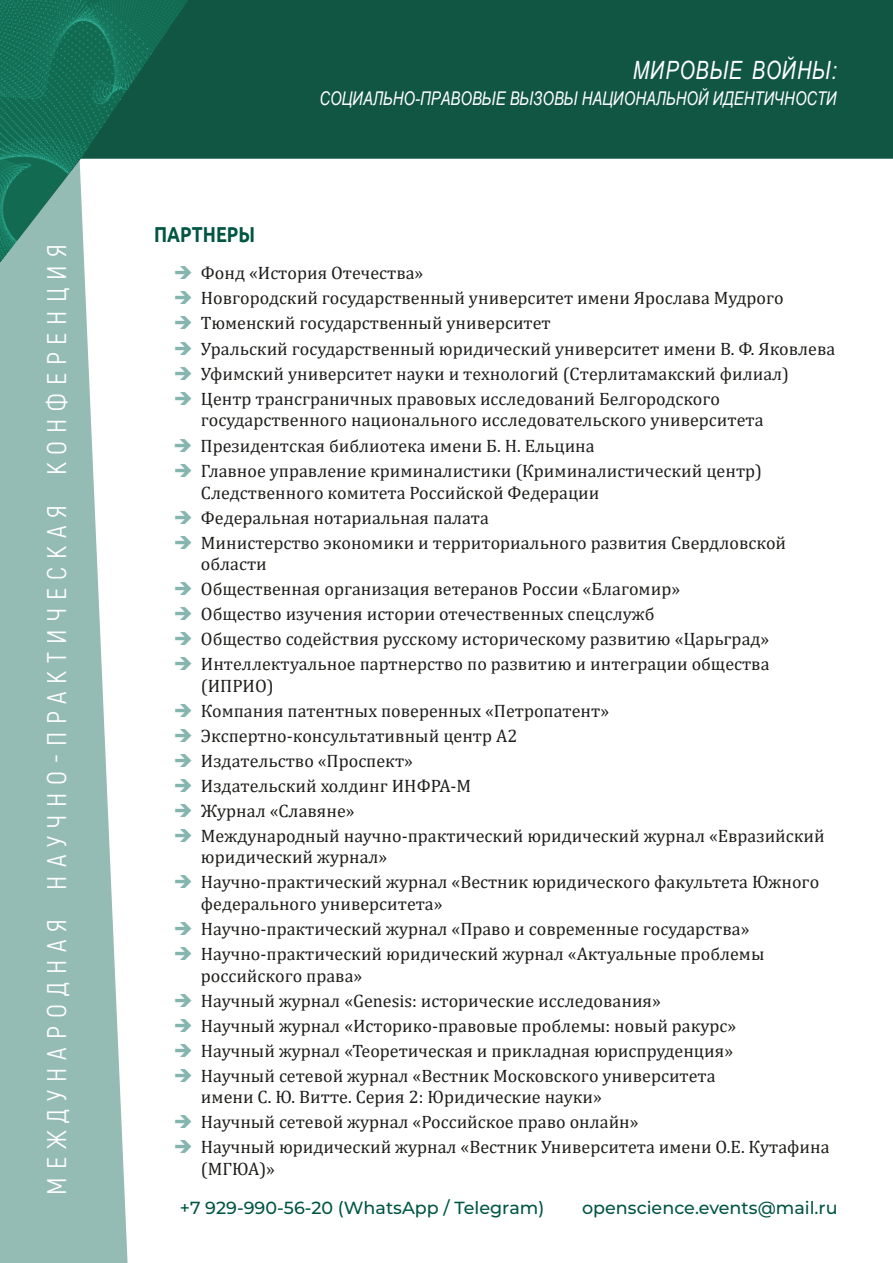
<style>
.page{position:relative;width:893px;height:1263px;background:#fff}
.page>*{position:absolute;margin:0;border:0;box-sizing:border-box;transform-origin:0 0}
.t1{font:27px "Akrobat";letter-spacing:.295em;color:#fff}
.t2{font:italic 25.2px "Arial Narrow";letter-spacing:.04em;color:#fff;scale:.95 1}
.t3{font:700 21.6px "Ubuntu";color:#015543;scale:.83 1}
.t4{font:italic 18.9px "Arial Narrow";letter-spacing:.005em;color:#fff;scale:.95 1}
.t5{font:18px/25px "Cambria";color:#1d1d1b}
.t6{font:500 17.55px "Montserrat";color:#015543}
</style>
<div class="page">
<svg style="left:0;top:263px;width:128px;height:1000px;background:#9cbfba"></svg>
<div style="left:289px;top:0;width:604px;height:159px;background:#105643"></div>
<img style="left:0;top:0;width:289px;height:263px">
<h1 class="t1" style="left:41px;top:1195px;width:952px;rotate:-90deg">МЕЖДУНАРОДНАЯ НАУЧНО-ПРАКТИЧЕСКАЯ КОНФЕРЕНЦИЯ</h1>
<h2 class="t2" style="left:633px;top:53px;width:216px">МИРОВЫЕ ВОЙНЫ:</h2>
<p class="t4" style="left:319px;top:85px;width:546px">СОЦИАЛЬНО-ПРАВОВЫЕ ВЫЗОВЫ НАЦИОНАЛЬНОЙ ИДЕНТИЧНОСТИ</p>
<p class="t3" style="left:154px;top:221px;width:123px">ПАРТНЕРЫ</p>
<p class="t5" style="left:201px;top:261px;width:636px">Фонд «История Отечества»<br>Новгородский государственный университет имени Ярослава Мудрого Тюменский государственный университет<br>Уральский государственный юридический университет имени В. Ф. Яковлева Уфимский университет науки и технологий (Стерлитамакский филиал)<br>Центр трансграничных правовых исследований Белгородского</p>
<p class="t5" style="left:201px;top:407px;width:564px;line-height:25.5px">государственного национального исследовательского университета<br>Президентская библиотека имени Б. Н. Ельцина<br>Главное управление криминалистики (Криминалистический центр)</p>
<p class="t5" style="left:201px;top:480px;width:587px">Следственного комитета Российской Федерации<br>Федеральная нотариальная палата<br>Министерство экономики и территориального развития Свердловской</p>
<p class="t5" style="left:201px;top:551px;width:570px">области<br>Общественная организация ветеранов России «Благомир»<br>Общество изучения истории отечественных спецслужб<br>Общество содействия русскому историческому развитию «Царьград» Интеллектуальное партнерство по развитию и интеграции общества</p>
<p class="t5" style="left:201px;top:673px;width:625px">(ИПРИО)<br>Компания патентных поверенных «Петропатент» Экспертно-консультативный центр А2<br>Издательство «Проспект»<br>Издательский холдинг ИНФРА-М<br>Журнал «Славяне»<br>Международный научно-практический юридический журнал «Евразийский</p>
<p class="t5" style="left:201px;top:845px;width:620px">юридический журнал»<br>Научно-практический журнал «Вестник юридического факультета Южного</p>
<p class="t5" style="left:201px;top:891px;width:565px">федерального университета»<br>Научно-практический журнал «Право и современные государства»<br>Научно-практический юридический журнал «Актуальные проблемы</p>
<p class="t5" style="left:201px;top:963px;width:537px">российского права»<br>Научный журнал «Genesis: исторические исследования» Научный журнал «Историко-правовые проблемы: новый ракурс» Научный журнал «Теоретическая и прикладная юриспруденция» Научный сетевой журнал «Вестник Московского университета</p>
<p class="t5" style="left:201px;top:1084px;width:630px">имени С. Ю. Витте. Серия 2: Юридические науки»<br>Научный сетевой журнал «Российское право онлайн»<br>Научный юридический журнал «Вестник Университета имени О.Е. Кутафина</p>
<p class="t5" style="left:201px;top:1156px;width:76px">(МГЮА)»</p>
<p class="t6" style="left:180px;top:1195px;width:366px">+7 929-990-56-20 (WhatsApp / Telegram)</p>
<p class="t6" style="left:582px;top:1195px;width:257px">openscience.events@mail.ru</p>
</div>
